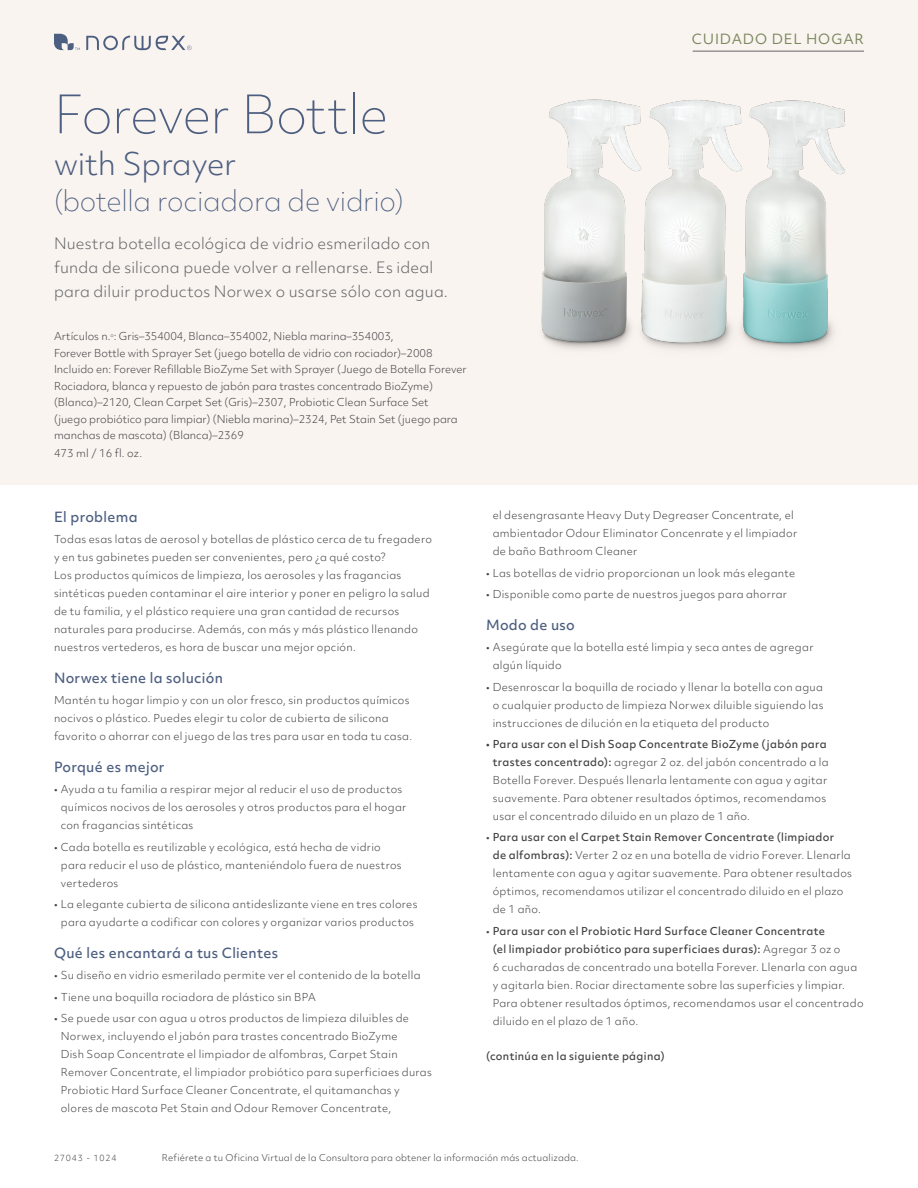
<style>
.page{position:relative;width:918px;height:1188px;background:#fff}
.page>*{position:absolute;margin:0;border:0;box-sizing:border-box;transform-origin:0 0}
.t1{font:100 51px "Objektiv Mk 2";letter-spacing:-.02em;color:#4d5f80}
.t2{font:300 30px "Objektiv Mk 2";letter-spacing:-.01em;color:#4d5f80}
.t3{font:100 27px "Objektiv Mk 2";letter-spacing:-.01em;color:#4d5f80}
.t4{font:300 15px/24px "Objektiv Mk 2";letter-spacing:.015em;color:#636466}
.t5{font:500 13.5px "Objektiv Mk 2";letter-spacing:.02em;color:#4d5f80}
.t6{font:13.5px "Objektiv Mk 2";letter-spacing:.065em;color:#7b885e}
.t7{font:300 10.5px/18px "Objektiv Mk 2";letter-spacing:.03em;color:#414042}
.t8{font:300 10.5px/16.5px "Objektiv Mk 2";color:#414042}
.t9{font:500 10.5px "Objektiv Mk 2";letter-spacing:.03em;color:#414042}
.t10{font:300 10.5px "Objektiv Mk 2";letter-spacing:.01em;color:#414042}
.t11{font:300 9px "Objektiv Mk 2";letter-spacing:.02em;color:#414042}
.t12{font:300 8.25px "Objektiv Mk 2";letter-spacing:.1em;color:#414042}
.s1{font-weight:500}
</style>
<div class="page">
<div style="left:0;top:0;width:918px;height:484px;background:#faf4f0"></div>
<img style="left:541px;top:99px;width:305px;height:251px">
<svg style="left:86px;top:36px;width:106px;height:14px"></svg>
<svg style="left:54px;top:34px;width:26px;height:16px"></svg>
<hr style="left:693px;top:51px;width:171px;height:1px;background:#636466">
<h1 class="t1" style="left:54px;top:79px;width:336px">Forever Bottle</h1>
<h2 class="t2" style="left:54px;top:143px;width:184px">with Sprayer</h2>
<h3 class="t3" style="left:54px;top:183px;width:351px">(botella rociadora de vidrio)</h3>
<h3 class="t4" style="left:54px;top:231px;width:396px">Nuestra botella ecológica de vidrio esmerilado con funda de silicona puede volver a rellenarse. Es ideal para diluir productos Norwex o usarse sólo con agua.</h3>
<p class="t8" style="left:54px;top:328px;width:414px">Artículos n.<sup>o</sup>: Gris–354004, Blanca–354002, Niebla marina–354003,<br>Forever Bottle with Sprayer Set (juego botella de vidrio con rociador)–2008<br>Incluido en: Forever Refillable BioZyme Set with Sprayer (Juego de Botella Forever Rociadora, blanca y repuesto de jabón para trastes concentrado BioZyme) (Blanca)–2120, Clean Carpet Set (Gris)–2307, Probiotic Clean Surface Set<br>(juego probiótico para limpiar) (Niebla marina)–2324, Pet Stain Set (juego para manchas de mascota) (Blanca)–2369</p>
<p class="t10" style="left:54px;top:446px;width:90px">473 ml / 16 fl. oz.</p>
<p class="t6" style="left:692px;top:30px;width:174px">CUIDADO DEL HOGAR</p>
<p class="t5" style="left:54px;top:507px;width:85px">El problema</p>
<p class="t7" style="left:54px;top:530px;width:379px">Todas esas latas de aerosol y botellas de plástico cerca de tu fregadero y en tus gabinetes pueden ser convenientes, pero ¿a qué costo?<br>Los productos químicos de limpieza, los aerosoles y las fragancias sintéticas pueden contaminar el aire interior y poner en peligro la salud de tu familia, y el plástico requiere una gran cantidad de recursos naturales para producirse. Además, con más y más plástico llenando nuestros vertederos, es hora de buscar una mejor opción.</p>
<p class="t5" style="left:54px;top:668px;width:170px">Norwex tiene la solución</p>
<p class="t7" style="left:54px;top:691px;width:360px">Mantén tu hogar limpio y con un olor fresco, sin productos químicos nocivos o plástico. Puedes elegir tu color de cubierta de silicona favorito o ahorrar con el juego de las tres para usar en toda tu casa.</p>
<p class="t5" style="left:54px;top:758px;width:112px">Porqué es mejor</p>
<p class="t7" style="left:61px;top:780px;width:347px;text-indent:-7px">• Ayuda a tu familia a respirar mejor al reducir el uso de productos químicos nocivos de los aerosoles y otros productos para el hogar con fragancias sintéticas</p>
<p class="t7" style="left:61px;top:838px;width:342px;text-indent:-7px">• Cada botella es reutilizable y ecológica, está hecha de vidrio para reducir el uso de plástico, manteniéndolo fuera de nuestros vertederos</p>
<p class="t7" style="left:54px;top:895px;width:365px;text-align:center">• La elegante cubierta de silicona antideslizante viene en tres colores para ayudarte a codificar con colores y organizar varios productos</p>
<p class="t5" style="left:54px;top:944px;width:226px">Qué les encantará a tus Clientes</p>
<p class="t7" style="left:54px;top:966px;width:368px">• Su diseño en vidrio esmerilado permite ver el contenido de la botella</p>
<p class="t7" style="left:54px;top:988px;width:263px">• Tiene una boquilla rociadora de plástico sin BPA</p>
<p class="t7" style="left:61px;top:1009px;width:373px;text-indent:-7px">• Se puede usar con agua u otros productos de limpieza diluibles de Norwex, incluyendo el jabón para trastes concentrado BioZyme<br>Dish Soap Concentrate el limpiador de alfombras, Carpet Stain Remover Concentrate, el limpiador probiótico para superficiaes duras Probiotic Hard Surface Cleaner Concentrate, el quitamanchas y olores de mascota Pet Stain and Odour Remover Concentrate,</p>
<p class="t7" style="left:493px;top:506px;width:306px">el desengrasante Heavy Duty Degreaser Concentrate, el ambientador Odour Eliminator Concenrate y el limpiador de baño Bathroom Cleaner</p>
<p class="t7" style="left:486px;top:564px;width:311px">• Las botellas de vidrio proporcionan un look más elegante</p>
<p class="t7" style="left:486px;top:585px;width:303px">• Disponible como parte de nuestros juegos para ahorrar</p>
<p class="t5" style="left:486px;top:615px;width:90px">Modo de uso</p>
<p class="t7" style="left:493px;top:638px;width:322px;text-indent:-7px">• Asegúrate que la botella esté limpia y seca antes de agregar algún líquido</p>
<p class="t7" style="left:493px;top:678px;width:332px;text-align:justify;text-indent:-7px">• Desenroscar la boquilla de rociado y llenar la botella con agua o cualquier producto de limpieza Norwex diluible siguiendo las instrucciones de dilución en la etiqueta del producto</p>
<p class="t7" style="left:493px;top:735px;width:337px;text-indent:-7px"><span class="s1">• Para usar con el Dish Soap Concentrate BioZyme (jabón para trastes concentrado):</span> agregar 2 oz. del jabón concentrado a la Botella Forever. Después llenarla lentamente con agua y agitar suavemente. Para obtener resultados óptimos, recomendamos usar el concentrado diluido en un plazo de 1 año.</p>
<p class="t7" style="left:493px;top:828px;width:361px;text-indent:-7px">• <span class="s1">Para usar con el Carpet Stain Remover Concentrate (limpiador<br>de alfombras):</span> Verter 2 oz en una botella de vidrio Forever. Llenarla lentamente con agua y agitar suavemente. Para obtener resultados óptimos, recomendamos utilizar el concentrado diluido en el plazo de 1 año.</p>
<p class="t7" style="left:493px;top:922px;width:372px;text-indent:-7px">• <span class="s1">Para usar con el Probiotic Hard Surface Cleaner Concentrate<br>(el limpiador probiótico para superficiaes duras):</span> Agregar 3 oz o<br>6 cucharadas de concentrado una botella Forever. Llenarla con agua y agitarla bien. Rociar directamente sobre las superficies y limpiar.<br>Para obtener resultados óptimos, recomendamos usar el concentrado diluido en el plazo de 1 año.</p>
<p class="t9" style="left:486px;top:1048px;width:180px">(continúa en la siguiente página)</p>
<p class="t12" style="left:54px;top:1152px;width:64px">27043 - 1024</p>
<p class="t11" style="left:162px;top:1151px;width:418px">Refiérete a tu Oficina Virtual de la Consultora para obtener la información más actualizada.</p>
</div>
